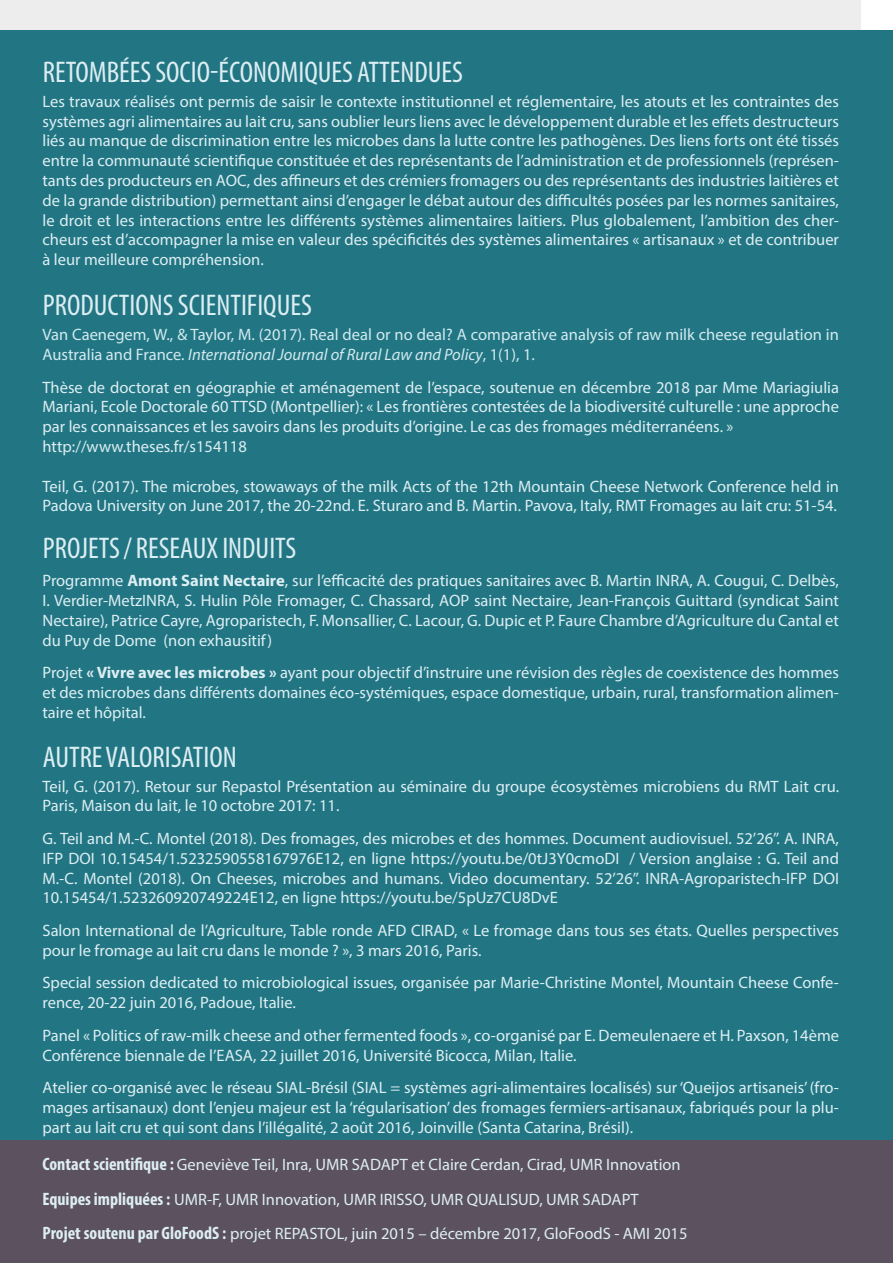
<style>
.page{position:relative;width:893px;height:1263px;background:#fff}
.page>*{position:absolute;margin:0;border:0;box-sizing:border-box;transform-origin:0 0}
.t1{font:condensed 30px "Myriad Pro";color:#ddeef3}
.t2{font:16.5px/19.8px "Myriad Pro";color:#ddeef3}
.t3{font:16.5px/19.8px "Myriad Pro";color:#d2eaef}
.s1{font-style:italic}
.s2{font-weight:700}
.s3{font-weight:700;font-stretch:condensed;font-size:18px}
</style>
<div class="page">
<div style="left:0;top:1135px;width:893px;height:128px;background:#5c515f"></div>
<div style="left:0;top:0;width:861px;height:357px;background:#ecedec"></div>
<div style="left:0;top:30px;width:893px;height:1110px;background:#227683"></div>
<h1 class="t1" style="left:43px;top:54px;width:422px">RETOMBÉES SOCIO-ÉCONOMIQUES ATTENDUES</h1>
<p class="t2" style="left:43px;top:91px;width:798px;text-align:justify">Les travaux réalisés ont permis de saisir le contexte institutionnel et réglementaire, les atouts et les contraintes des systèmes agri alimentaires au lait cru, sans oublier leurs liens avec le développement durable et les effets destructeurs liés au manque de discrimination entre les microbes dans la lutte contre les pathogènes. Des liens forts ont été tissés entre la communauté scientifique constituée et des représentants de l’administration et de professionnels (représen&shy;tants des producteurs en AOC, des affineurs et des crémiers fromagers ou des représentants des industries laitières et de la grande distribution) permettant ainsi d’engager le débat autour des difficultés posées par les normes sanitaires, le droit et les interactions entre les différents systèmes alimentaires laitiers. Plus globalement, l’ambition des cher&shy;cheurs est d’accompagner la mise en valeur des spécificités des systèmes alimentaires « artisanaux » et de contribuer à leur meilleure compréhension.</p>
<h1 class="t1" style="left:43px;top:287px;width:271px">PRODUCTIONS SCIENTIFIQUES</h1>
<p class="t3" style="left:43px;top:324px;width:798px">Van Caenegem, W., &amp; Taylor, M. (2017). Real deal or no deal? A comparative analysis of raw milk cheese regulation in<br>Australia and France. <span class="s1">International Journal of Rural Law and Policy</span>, 1(1), 1.</p>
<p class="t2" style="left:43px;top:377px;width:798px">Thèse de doctorat en géographie et aménagement de l’espace, soutenue en décembre 2018 par Mme Mariagiulia Mariani, Ecole Doctorale 60 TTSD (Montpellier): « Les frontières contestées de la biodiversité culturelle : une approche par les connaissances et les savoirs dans les produits d’origine. Le cas des fromages méditerranéens. » http://www.theses.fr/s154118</p>
<p class="t2" style="left:43px;top:476px;width:798px">Teil, G. (2017). The microbes, stowaways of the milk Acts of the 12th Mountain Cheese Network Conference held in<br>Padova University on June 2017, the 20-22nd. E. Sturaro and B. Martin. Pavova, Italy, RMT Fromages au lait cru: 51-54.</p>
<h1 class="t1" style="left:43px;top:530px;width:255px">PROJETS / RESEAUX INDUITS</h1>
<p class="t2" style="left:43px;top:571px;width:798px;text-align:justify">Programme <span class="s2">Amont Saint Nectaire</span>, sur l’efficacité des pratiques sanitaires avec B. Martin INRA, A. Cougui, C. Delbès, I. Verdier-MetzINRA, S. Hulin Pôle Fromager, C. Chassard, AOP saint Nectaire, Jean-François Guittard (syndicat Saint Nectaire), Patrice Cayre, Agroparistech, F. Monsallier, C. Lacour, G. Dupic et P. Faure Chambre d’Agriculture du Cantal et du Puy de Dome (non exhausitif)</p>
<p class="t2" style="left:43px;top:663px;width:798px;text-align:justify">Projet <span class="s2">« Vivre avec les microbes »</span> ayant pour objectif d’instruire une révision des règles de coexistence des hommes et des microbes dans différents domaines éco-systémiques, espace domestique, urbain, rural, transformation alimen&shy;taire et hôpital.</p>
<h1 class="t1" style="left:43px;top:739px;width:195px">AUTRE VALORISATION</h1>
<p class="t2" style="left:43px;top:776px;width:798px">Teil, G. (2017). Retour sur Repastol Présentation au séminaire du groupe écosystèmes microbiens du RMT Lait cru.<br>Paris, Maison du lait, le 10 octobre 2017: 11.</p>
<p class="t2" style="left:43px;top:828px;width:798px;text-align:justify">G. Teil and M.-C. Montel (2018). Des fromages, des microbes et des hommes. Document audiovisuel. 52’26’’. A. INRA, IFP DOI 10.15454/1.5232590558167976E12, en ligne https://youtu.be/0tJ3Y0cmoDI / Version anglaise : G. Teil and M.-C. Montel (2018). On Cheeses, microbes and humans. Video documentary. 52’26’’. INRA-Agroparistech-IFP DOI 10.15454/1.523260920749224E12, en ligne https://youtu.be/5pUz7CU8DvE</p>
<p class="t2" style="left:43px;top:920px;width:798px">Salon International de l’Agriculture, Table ronde AFD CIRAD, « Le fromage dans tous ses états. Quelles perspectives pour le fromage au lait cru dans le monde ? », 3 mars 2016, Paris.</p>
<p class="t2" style="left:43px;top:973px;width:798px">Special session dedicated to microbiological issues, organisée par Marie-Christine Montel, Mountain Cheese Confe&shy;rence, 20-22 juin 2016, Padoue, Italie.</p>
<p class="t2" style="left:43px;top:1025px;width:798px">Panel « Politics of raw-milk cheese and other fermented foods », co-organisé par E. Demeulenaere et H. Paxson, 14ème<br>Conférence biennale de l’EASA, 22 juillet 2016, Université Bicocca, Milan, Italie.</p>
<p class="t2" style="left:43px;top:1077px;width:798px;text-align:justify">Atelier co‐organisé avec le réseau SIAL‐Brésil (SIAL = systèmes agri‐alimentaires localisés) sur ‘Queijos artisaneis’ (fro&shy;mages artisanaux) dont l’enjeu majeur est la ‘régularisation’ des fromages fermiers‐artisanaux, fabriqués pour la plu&shy;part au lait cru et qui sont dans l’illégalité, 2 août 2016, Joinville (Santa Catarina, Brésil).</p>
<p class="t2" style="left:43px;top:1147px;width:646px;line-height:34.3px"><span class="s3">Contact scientifique :</span> Geneviève Teil, Inra, UMR SADAPT et Claire Cerdan, Cirad, UMR Innovation<br><span class="s3">Equipes impliquées :</span> UMR-F, UMR Innovation, UMR IRISSO, UMR QUALISUD, UMR SADAPT<br><span class="s3">Projet soutenu par GloFoodS :</span> projet REPASTOL, juin 2015 – décembre 2017, GloFoodS - AMI 2015</p>
</div>
